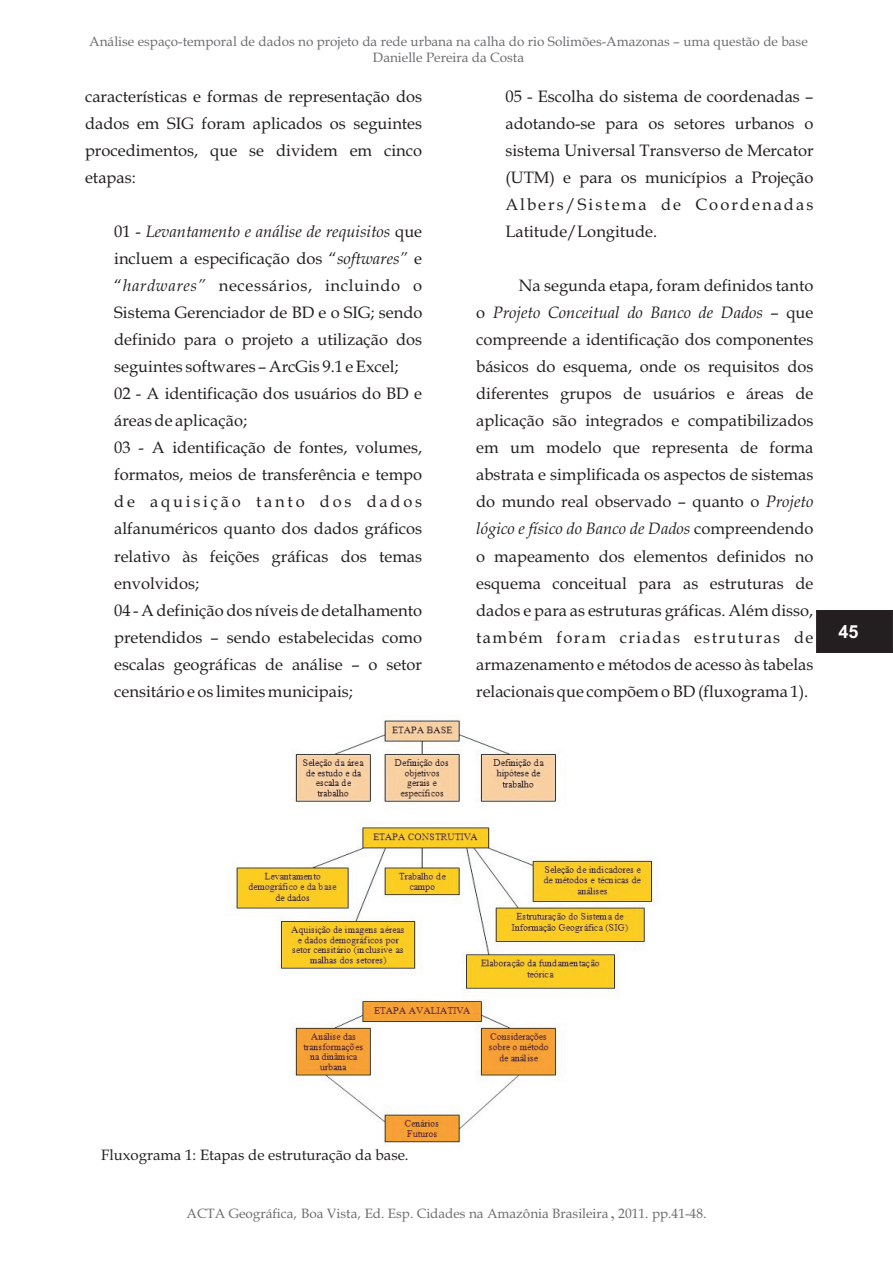
<style>
.page{position:relative;width:893px;height:1263px;background:#fff}
.page>*{position:absolute;margin:0;border:0;box-sizing:border-box;transform-origin:0 0}
.t1{font:700 18px "Arial";color:#fff}
.t2{font:16.5px/27px "Book Antiqua";color:#231f20}
.t3{font:italic 16.5px "Book Antiqua";color:#231f20}
.t4{font:16.5px/27px "Book Antiqua";letter-spacing:.06em;color:#231f20}
.t5{font:16.5px "Book Antiqua";letter-spacing:.085em;color:#231f20}
.t6{font:16.5px "Book Antiqua";letter-spacing:.17em;color:#231f20}
.t7{font:15px "Book Antiqua";color:#231f20}
.t8{font:13.5px/16.8px "Book Antiqua";color:#6c6d70;text-align:center}
.s1{font-style:normal}
.s2{font-style:italic}
.s3{font-family:"Times New Roman";font-size:18px}
</style>
<div class="page">
<img style="left:234px;top:720px;width:425px;height:423px">
<div style="left:816px;top:610px;width:77px;height:43px;background:#231f20"></div>
<p class="t8" style="left:89px;top:34px;width:720px">Análise espaço-temporal de dados no projeto da rede urbana na calha do rio Solimões-Amazonas – uma questão de base<br>Danielle Pereira da Costa</p>
<p class="t2" style="left:85px;top:85px;width:339px">características e formas de representação dos</p>
<p class="t2" style="left:505px;top:85px;width:309px">05 - Escolha do sistema de coordenadas –</p>
<p class="t2" style="left:85px;top:112px;width:339px">dados em SIG foram aplicados os seguintes</p>
<p class="t2" style="left:505px;top:112px;width:309px">adotando-se para os setores urbanos o</p>
<p class="t2" style="left:85px;top:139px;width:339px">procedimentos, que se dividem em cinco</p>
<p class="t2" style="left:505px;top:139px;width:310px">sistema Universal Transverso de Mercator</p>
<p class="t2" style="left:85px;top:166px;width:52px">etapas:</p>
<p class="t4" style="left:505px;top:166px;width:309px">(UTM) e para os municípios a Projeção<br>Albers/Sistema de Coordenadas</p>
<p class="t3" style="left:114px;top:225px;width:309px"><span class="s1">01 -</span> Levantamento e análise de requisitos <span class="s1">que</span></p>
<p class="t2" style="left:505px;top:220px;width:153px">Latitude/Longitude.</p>
<p class="t2" style="left:114px;top:247px;width:309px">incluem a especificação dos “<span class="s2">softwares”</span> e “<span class="s2">hardwares”</span> necessários, incluindo o</p>
<p class="t2" style="left:519px;top:274px;width:296px">Na segunda etapa, foram definidos tanto</p>
<p class="t2" style="left:114px;top:301px;width:310px">Sistema Gerenciador de BD e o SIG; sendo</p>
<p class="t3" style="left:476px;top:306px;width:339px"><span class="s1">o</span> Projeto Conceitual do Banco de Dados <span class="s1">– que</span></p>
<p class="t2" style="left:114px;top:328px;width:309px">definido para o projeto a utilização dos</p>
<p class="t2" style="left:476px;top:328px;width:339px">compreende a identificação dos componentes</p>
<p class="t2" style="left:114px;top:355px;width:286px">seguintes softwares – ArcGis 9.1 e Excel;</p>
<p class="t2" style="left:476px;top:355px;width:339px">básicos do esquema, onde os requisitos dos</p>
<p class="t2" style="left:114px;top:382px;width:309px">02 - A identificação dos usuários do BD e</p>
<p class="t2" style="left:476px;top:382px;width:339px">diferentes grupos de usuários e áreas de</p>
<p class="t2" style="left:114px;top:409px;width:134px">áreas de aplicação;</p>
<p class="t2" style="left:476px;top:409px;width:339px">aplicação são integrados e compatibilizados</p>
<p class="t2" style="left:114px;top:436px;width:309px">03 - A identificação de fontes, volumes,</p>
<p class="t2" style="left:476px;top:436px;width:339px">em um modelo que representa de forma</p>
<p class="t2" style="left:114px;top:463px;width:309px">formatos, meios de transferência e tempo</p>
<p class="t2" style="left:476px;top:463px;width:339px">abstrata e simplificada os aspectos de sistemas</p>
<p class="t6" style="left:114px;top:495px;width:309px">de aquisição tanto dos dados</p>
<p class="t2" style="left:476px;top:490px;width:339px">do mundo real observado – quanto o <span class="s2">Projeto</span></p>
<p class="t2" style="left:114px;top:517px;width:309px">alfanuméricos quanto dos dados gráficos</p>
<p class="t3" style="left:476px;top:522px;width:339px">lógico e físico do Banco de Dados <span class="s1">compreendendo</span></p>
<p class="t2" style="left:114px;top:544px;width:309px">relativo às feições gráficas dos temas</p>
<p class="t2" style="left:476px;top:544px;width:339px">o mapeamento dos elementos definidos no</p>
<p class="t2" style="left:114px;top:571px;width:86px">envolvidos;</p>
<p class="t2" style="left:476px;top:571px;width:339px">esquema conceitual para as estruturas de</p>
<p class="t2" style="left:114px;top:598px;width:309px">04 - A definição dos níveis de detalhamento</p>
<p class="t2" style="left:476px;top:598px;width:339px">dados e para as estruturas gráficas. Além disso,</p>
<p class="t2" style="left:114px;top:625px;width:309px">pretendidos – sendo estabelecidas como</p>
<p class="t5" style="left:476px;top:630px;width:339px">também foram criadas estruturas de</p>
<p class="t2" style="left:114px;top:652px;width:309px">escalas geográficas de análise – o setor</p>
<p class="t2" style="left:476px;top:652px;width:339px">armazenamento e métodos de acesso às tabelas</p>
<p class="t2" style="left:114px;top:679px;width:240px">censitário e os limites municipais;</p>
<p class="t2" style="left:476px;top:679px;width:334px">relacionais que compõem o BD (fluxograma 1).</p>
<p class="t1" style="left:839px;top:624px;width:22px">45</p>
<p class="t7" style="left:101px;top:1149px;width:309px">Fluxograma 1: Etapas de estruturação da base.</p>
<p class="t8" style="left:186px;top:1207px;width:521px">ACTA Geográfica, Boa Vista, Ed. Esp. Cidades na Amazônia Brasileira <span class="s3">,</span> 2011. pp.41-48.</p>
</div>
